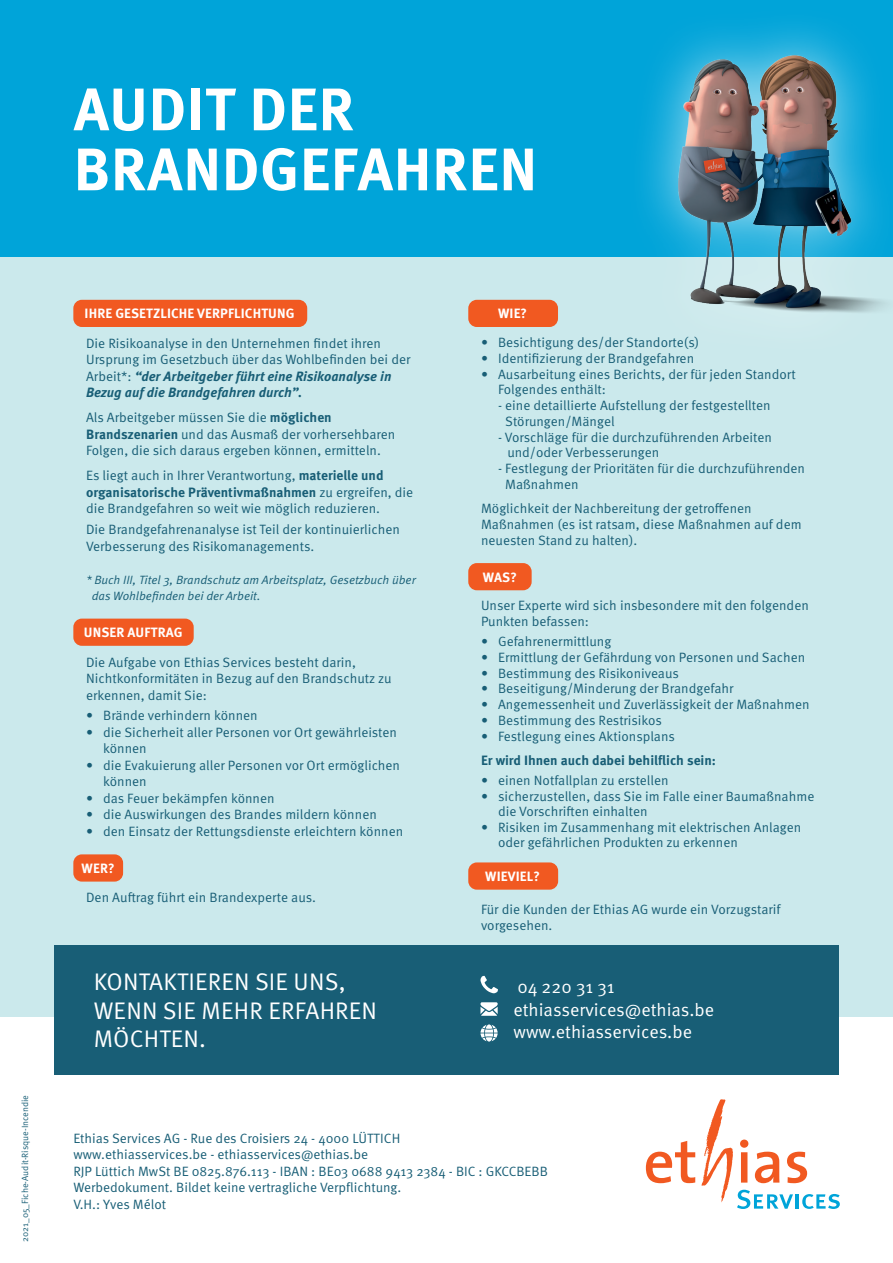
<style>
.page{position:relative;width:893px;height:1263px;background:#fff}
.page>*{position:absolute;margin:0;border:0;box-sizing:border-box;transform-origin:0 0}
.t1{font:700 60px/60px "Meta Pro";letter-spacing:.01em;color:#fff}
.t2{font:24px/28.5px "Meta Pro Norm";letter-spacing:.01em;color:#fff}
.t3{font:18px/22.5px "Meta Pro Norm";color:#fff}
.t4{font:13.5px/16.5px "Meta Pro Norm";color:#185e76}
.t5{font:700 13.5px "Meta Pro";letter-spacing:.01em;color:#fff}
.t6{font:700 13.5px "Meta Pro";color:#185e76}
.t7{font:12px/16.5px "Meta Pro Norm Ita";color:#185e76}
.t8{font:9px "Meta Pro Norm";color:#185e76}
.s1{font-family:"Meta Pro";font-weight:700;font-style:italic}
.s2{font-family:"Meta Pro";font-weight:700}
</style>
<div class="page">
<div style="left:0;top:34px;width:893px;height:982px;background:#cbe9ec"></div>
<svg style="left:646px;top:1141px;width:49px;height:42px"></svg>
<svg style="left:701px;top:1099px;width:139px;height:110px"></svg>
<div style="left:0;top:0;width:893px;height:256px;background:#00a4d9"></div>
<div style="left:627px;top:5px;width:266px;height:356px;background:#fff;opacity:.66"></div>
<img style="left:628px;top:21px;width:265px;height:330px">
<div style="left:54px;top:945px;width:785px;height:130px;background:#185e76"></div>
<div style="left:73px;top:300px;width:234px;height:27px;background:#f15921;border-radius:9px"></div>
<div style="left:73px;top:619px;width:121px;height:27px;background:#f15921;border-radius:9px"></div>
<div style="left:73px;top:854px;width:50px;height:27px;background:#f15921;border-radius:9px"></div>
<div style="left:468px;top:300px;width:90px;height:27px;background:#f15921;border-radius:9px"></div>
<div style="left:468px;top:563px;width:64px;height:27px;background:#f15921;border-radius:9px"></div>
<div style="left:468px;top:862px;width:90px;height:28px;background:#f15921;border-radius:9px"></div>
<svg style="left:480px;top:976px;width:18px;height:17px"></svg>
<svg style="left:480px;top:1002px;width:18px;height:14px"></svg>
<svg style="left:480px;top:1024px;width:18px;height:17px"></svg>
<p class="t1" style="left:74px;top:76px;width:465px">AUDIT DER<br>BRANDGEFAHREN</p>
<p class="t8" style="left:18px;top:1242px;width:148px;rotate:-90deg">2021_05_Fiche-Audit-Risque-Incendie</p>
<p class="t5" style="left:85px;top:303px;width:212px">IHRE GESETZLICHE VERPFLICHTUNG</p>
<p class="t4" style="left:86px;top:334px;width:326px">Die Risikoanalyse in den Unternehmen findet ihren Ursprung im Gesetzbuch über das Wohlbefinden bei der Arbeit*: <span class="s1">“der Arbeitgeber führt eine Risikoanalyse in Bezug auf die Brandgefahren durch”.</span></p>
<p class="t4" style="left:86px;top:408px;width:311px">Als Arbeitgeber müssen Sie die <span class="s2">möglichen<br>Brandszenarien</span> und das Ausmaß der vorhersehbaren<br>Folgen, die sich daraus ergeben können, ermitteln.</p>
<p class="t4" style="left:86px;top:466px;width:329px">Es liegt auch in Ihrer Verantwortung, <span class="s2">materielle und organisatorische Präventivmaßnahmen</span> zu ergreifen, die die Brandgefahren so weit wie möglich reduzieren.</p>
<p class="t4" style="left:86px;top:520px;width:315px">Die Brandgefahrenanalyse ist Teil der kontinuierlichen<br>Verbesserung des Risikomanagements.</p>
<p class="t7" style="left:92px;top:570px;width:326px;text-indent:-6px">* Buch III, Titel 3, Brandschutz am Arbeitsplatz, Gesetzbuch über das Wohlbefinden bei der Arbeit.</p>
<p class="t5" style="left:84px;top:622px;width:100px">UNSER AUFTRAG</p>
<p class="t4" style="left:86px;top:653px;width:307px">Die Aufgabe von Ethias Services besteht darin,<br>Nichtkonformitäten in Bezug auf den Brandschutz zu erkennen, damit Sie:</p>
<p class="t4" style="left:86px;top:706px;width:173px">• Brände verhindern können</p>
<p class="t4" style="left:103px;top:723px;width:295px;text-indent:-17px">• die Sicherheit aller Personen vor Ort gewährleisten können</p>
<p class="t4" style="left:103px;top:756px;width:299px;text-indent:-17px">• die Evakuierung aller Personen vor Ort ermöglichen können</p>
<p class="t4" style="left:86px;top:789px;width:190px">• das Feuer bekämpfen können</p>
<p class="t4" style="left:86px;top:805px;width:292px">• die Auswirkungen des Brandes mildern können</p>
<p class="t4" style="left:86px;top:822px;width:319px">• den Einsatz der Rettungsdienste erleichtern können</p>
<p class="t5" style="left:82px;top:858px;width:35px">WER?</p>
<p class="t4" style="left:86px;top:888px;width:232px">Den Auftrag führt ein Brandexperte aus.</p>
<p class="t5" style="left:498px;top:303px;width:31px">WIE?</p>
<p class="t4" style="left:481px;top:333px;width:220px">• Besichtigung des/der Standorte(s)</p>
<p class="t4" style="left:481px;top:349px;width:215px">• Identifizierung der Brandgefahren</p>
<p class="t4" style="left:498px;top:365px;width:299px;line-height:15.8px;text-indent:-17px">• Ausarbeitung eines Berichts, der für jeden Standort<br>Folgendes enthält:</p>
<p class="t4" style="left:505px;top:397px;width:267px;line-height:15.8px;text-indent:-7px">- eine detaillierte Aufstellung der festgestellten<br>Störungen/Mängel</p>
<p class="t4" style="left:507px;top:428px;width:266px;line-height:15.8px;text-indent:-9px">- Vorschläge für die durchzuführenden Arbeiten und/oder Verbesserungen</p>
<p class="t4" style="left:505px;top:460px;width:301px;line-height:15.8px;text-indent:-7px">- Festlegung der Prioritäten für die durchzuführenden<br>Maßnahmen</p>
<p class="t4" style="left:481px;top:500px;width:322px;line-height:15.8px">Möglichkeit der Nachbereitung der getroffenen<br>Maßnahmen (es ist ratsam, diese Maßnahmen auf dem neuesten Stand zu halten).</p>
<p class="t5" style="left:483px;top:566px;width:36px">WAS?</p>
<p class="t4" style="left:481px;top:597px;width:329px;line-height:15.8px">Unser Experte wird sich insbesondere mit den folgenden<br>Punkten befassen:</p>
<p class="t4" style="left:481px;top:632px;width:132px">• Gefahrenermittlung</p>
<p class="t4" style="left:481px;top:648px;width:326px">• Ermittlung der Gefährdung von Personen und Sachen</p>
<p class="t4" style="left:481px;top:664px;width:199px">• Bestimmung des Risikoniveaus</p>
<p class="t4" style="left:481px;top:679px;width:254px">• Beseitigung/Minderung der Brandgefahr</p>
<p class="t4" style="left:481px;top:695px;width:330px">• Angemessenheit und Zuverlässigkeit der Maßnahmen</p>
<p class="t4" style="left:481px;top:711px;width:182px">• Bestimmung des Restrisikos</p>
<p class="t4" style="left:481px;top:727px;width:196px">• Festlegung eines Aktionsplans</p>
<p class="t6" style="left:481px;top:749px;width:237px">Er wird Ihnen auch dabei behilflich sein:</p>
<p class="t4" style="left:481px;top:771px;width:189px">• einen Notfallplan zu erstellen</p>
<p class="t4" style="left:498px;top:787px;width:318px;line-height:15.8px;text-indent:-17px">• sicherzustellen, dass Sie im Falle einer Baumaßnahme die Vorschriften einhalten</p>
<p class="t4" style="left:498px;top:819px;width:305px;line-height:15px;text-indent:-17px">• Risiken im Zusammenhang mit elektrischen Anlagen oder gefährlichen Produkten zu erkennen</p>
<p class="t5" style="left:485px;top:866px;width:56px">WIEVIEL?</p>
<p class="t4" style="left:481px;top:900px;width:301px">Für die Kunden der Ethias AG wurde ein Vorzugstarif vorgesehen.</p>
<p class="t2" style="left:94px;top:966px;width:285px">KONTAKTIEREN SIE UNS,<br>WENN SIE MEHR ERFAHREN<br>MÖCHTEN.</p>
<p class="t3" style="left:518px;top:975px;width:99px">04 220 31 31</p>
<p class="t3" style="left:513px;top:997px;width:202px">ethiasservices@ethias.be www.ethiasservices.be</p>
<p class="t4" style="left:73px;top:1129px;width:328px">Ethias Services AG - Rue des Croisiers 24 - 4000 LÜTTICH</p>
<p class="t4" style="left:73px;top:1146px;width:296px">www.ethiasservices.be - ethiasservices@ethias.be</p>
<p class="t4" style="left:73px;top:1162px;width:476px">RJP Lüttich MwSt BE 0825.876.113 - IBAN : BE03 0688 9413 2384 - BIC : GKCCBEBB</p>
<p class="t4" style="left:73px;top:1179px;width:329px">Werbedokument. Bildet keine vertragliche Verpflichtung.</p>
<p class="t4" style="left:73px;top:1195px;width:94px">V.H.: Yves Mélot</p>
</div>
